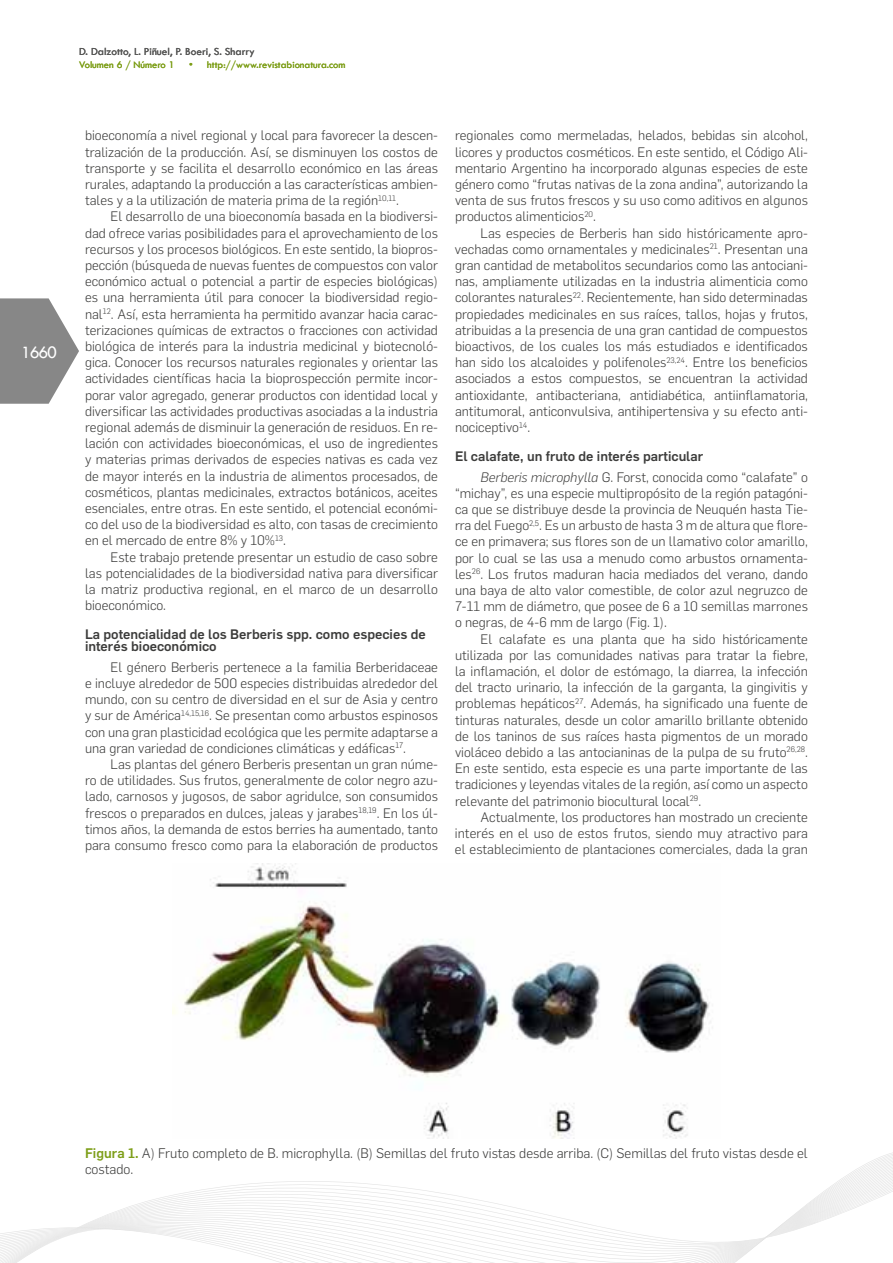
<style>
.page{position:relative;width:893px;height:1263px;background:#fff}
.page>*{position:absolute;margin:0;border:0;box-sizing:border-box;transform-origin:0 0}
.t1{font:18px "Tw Cen";color:#fff}
.t2{font:300 13.65px/16.4px "Flama";color:#3c3c3b}
.t3{font:300 13.5px/16.2px "Flama";color:#3c3c3b;text-align:justify}
.t4{font:500 13.5px/12px "Flama";color:#3c3c3b}
.t5{font:11.25px "Tw Cen";color:#575756}
.t6{font:10.5px "Tw Cen";color:#7d9e18}
.s1{font-weight:300;font-style:italic}
.s2{font-weight:300}
.s3{font-weight:500;color:#7d9e18}
</style>
<div class="page">
<svg style="left:0;top:298px;width:79px;height:106px"></svg>
<svg style="left:0;top:1152px;width:893px;height:111px"></svg>
<img style="left:172px;top:863px;width:539px;height:275px">
<p class="t5" style="left:79px;top:45px;width:177px">D. Dalzotto, L. Piñuel, P. Boeri, S. Sharry</p>
<p class="t6" style="left:79px;top:58px;width:97px">Volumen 6 / Número 1</p>
<p class="t6" style="left:189px;top:58px;width:158px">• http://www.revistabionatura.com</p>
<h1 class="t1" style="left:21px;top:341px;width:37px">1660</h1>
<p class="t3" style="left:85px;top:127px;width:354px">bioeconomía a nivel regional y local para favorecer la descen&shy;tralización de la producción. Así, se disminuyen los costos de transporte y se facilita el desarrollo económico en las áreas rurales, adaptando la producción a las características ambien&shy;tales y a la utilización de materia prima de la región<sup>10,11</sup>.</p>
<p class="t3" style="left:85px;top:208px;width:354px;text-indent:26px">El desarrollo de una bioeconomía basada en la biodiversi&shy;dad ofrece varias posibilidades para el aprovechamiento de los recursos y los procesos biológicos. En este sentido, la biopros&shy;pección (búsqueda de nuevas fuentes de compuestos con valor económico actual o potencial a partir de especies biológicas) es una herramienta útil para conocer la biodiversidad regio&shy;nal<sup>12</sup>. Así, esta herramienta ha permitido avanzar hacia carac&shy;terizaciones químicas de extractos o fracciones con actividad biológica de interés para la industria medicinal y biotecnoló&shy;gica. Conocer los recursos naturales regionales y orientar las actividades científicas hacia la bioprospección permite incor&shy;porar valor agregado, generar productos con identidad local y diversificar las actividades productivas asociadas a la industria regional además de disminuir la generación de residuos. En re&shy;lación con actividades bioeconómicas, el uso de ingredientes y materias primas derivados de especies nativas es cada vez de mayor interés en la industria de alimentos procesados, de cosméticos, plantas medicinales, extractos botánicos, aceites esenciales, entre otras. En este sentido, el potencial económi&shy;co del uso de la biodiversidad es alto, con tasas de crecimiento en el mercado de entre 8% y 10%<sup>13</sup>.</p>
<p class="t3" style="left:85px;top:548px;width:354px;text-indent:26px">Este trabajo pretende presentar un estudio de caso sobre las potencialidades de la biodiversidad nativa para diversificar la matriz productiva regional, en el marco de un desarrollo bioeconómico.</p>
<p class="t4" style="left:85px;top:627px;width:342px">La potencialidad de los Berberis spp. como especies de interés bioeconómico</p>
<p class="t3" style="left:85px;top:658px;width:354px;text-indent:26px">El género Berberis pertenece a la familia Berberidaceae e incluye alrededor de 500 especies distribuidas alrededor del mundo, con su centro de diversidad en el sur de Asia y centro y sur de América<sup>14,15,16</sup>. Se presentan como arbustos espinosos con una gran plasticidad ecológica que les permite adaptarse a una gran variedad de condiciones climáticas y edáficas<sup>17</sup>.</p>
<p class="t3" style="left:85px;top:755px;width:354px;text-indent:26px">Las plantas del género Berberis presentan un gran núme&shy;ro de utilidades. Sus frutos, generalmente de color negro azu&shy;lado, carnosos y jugosos, de sabor agridulce, son consumidos frescos o preparados en dulces, jaleas y jarabes<sup>18,19</sup>. En los úl&shy;timos años, la demanda de estos berries ha aumentado, tanto para consumo fresco como para la elaboración de productos</p>
<p class="t3" style="left:455px;top:127px;width:354px">regionales como mermeladas, helados, bebidas sin alcohol, licores y productos cosméticos. En este sentido, el Código Ali&shy;mentario Argentino ha incorporado algunas especies de este género como “frutas nativas de la zona andina”, autorizando la venta de sus frutos frescos y su uso como aditivos en algunos productos alimenticios<sup>20</sup>.</p>
<p class="t3" style="left:455px;top:224px;width:354px;text-indent:26px">Las especies de Berberis han sido históricamente apro&shy;vechadas como ornamentales y medicinales<sup>21</sup>. Presentan una gran cantidad de metabolitos secundarios como las antociani&shy;nas, ampliamente utilizadas en la industria alimenticia como colorantes naturales<sup>22</sup>. Recientemente, han sido determinadas propiedades medicinales en sus raíces, tallos, hojas y frutos, atribuidas a la presencia de una gran cantidad de compuestos bioactivos, de los cuales los más estudiados e identificados han sido los alcaloides y polifenoles<sup>23,24</sup>. Entre los beneficios asociados a estos compuestos, se encuentran la actividad antioxidante, antibacteriana, antidiabética, antiinflamatoria, antitumoral, anticonvulsiva, antihipertensiva y su efecto anti&shy;nociceptivo<sup>14</sup>.</p>
<p class="t4" style="left:480px;top:445px;width:329px;line-height:20.4px;text-indent:-26px">El calafate, un fruto de interés particular<br><span class="s1">Berberis microphylla</span> <span class="s2">G. Forst, conocida como “calafate” o</span></p>
<p class="t3" style="left:455px;top:484px;width:354px">“michay”, es una especie multipropósito de la región patagóni&shy;ca que se distribuye desde la provincia de Neuquén hasta Tie&shy;rra del Fuego<sup>2,5</sup>. Es un arbusto de hasta 3 m de altura que flore&shy;ce en primavera; sus flores son de un llamativo color amarillo, por lo cual se las usa a menudo como arbustos ornamenta&shy;les<sup>26</sup>. Los frutos maduran hacia mediados del verano, dando una baya de alto valor comestible, de color azul negruzco de 7-11 mm de diámetro, que posee de 6 a 10 semillas marrones o negras, de 4-6 mm de largo (Fig. 1).</p>
<p class="t3" style="left:455px;top:630px;width:354px;text-indent:26px">El calafate es una planta que ha sido históricamente utilizada por las comunidades nativas para tratar la fiebre, la inflamación, el dolor de estómago, la diarrea, la infección del tracto urinario, la infección de la garganta, la gingivitis y problemas hepáticos<sup>27</sup>. Además, ha significado una fuente de tinturas naturales, desde un color amarillo brillante obtenido de los taninos de sus raíces hasta pigmentos de un morado violáceo debido a las antocianinas de la pulpa de su fruto<sup>26,28</sup>.<br>En este sentido, esta especie es una parte importante de las tradiciones y leyendas vitales de la región, así como un aspecto relevante del patrimonio biocultural local<sup>29</sup>.</p>
<p class="t3" style="left:455px;top:808px;width:354px;text-indent:26px">Actualmente, los productores han mostrado un creciente interés en el uso de estos frutos, siendo muy atractivo para el establecimiento de plantaciones comerciales, dada la gran</p>
<p class="t2" style="left:85px;top:1144px;width:724px"><span class="s3">Figura 1.</span> A) Fruto completo de B. microphylla. (B) Semillas del fruto vistas desde arriba. (C) Semillas del fruto vistas desde el costado.</p>
</div>
